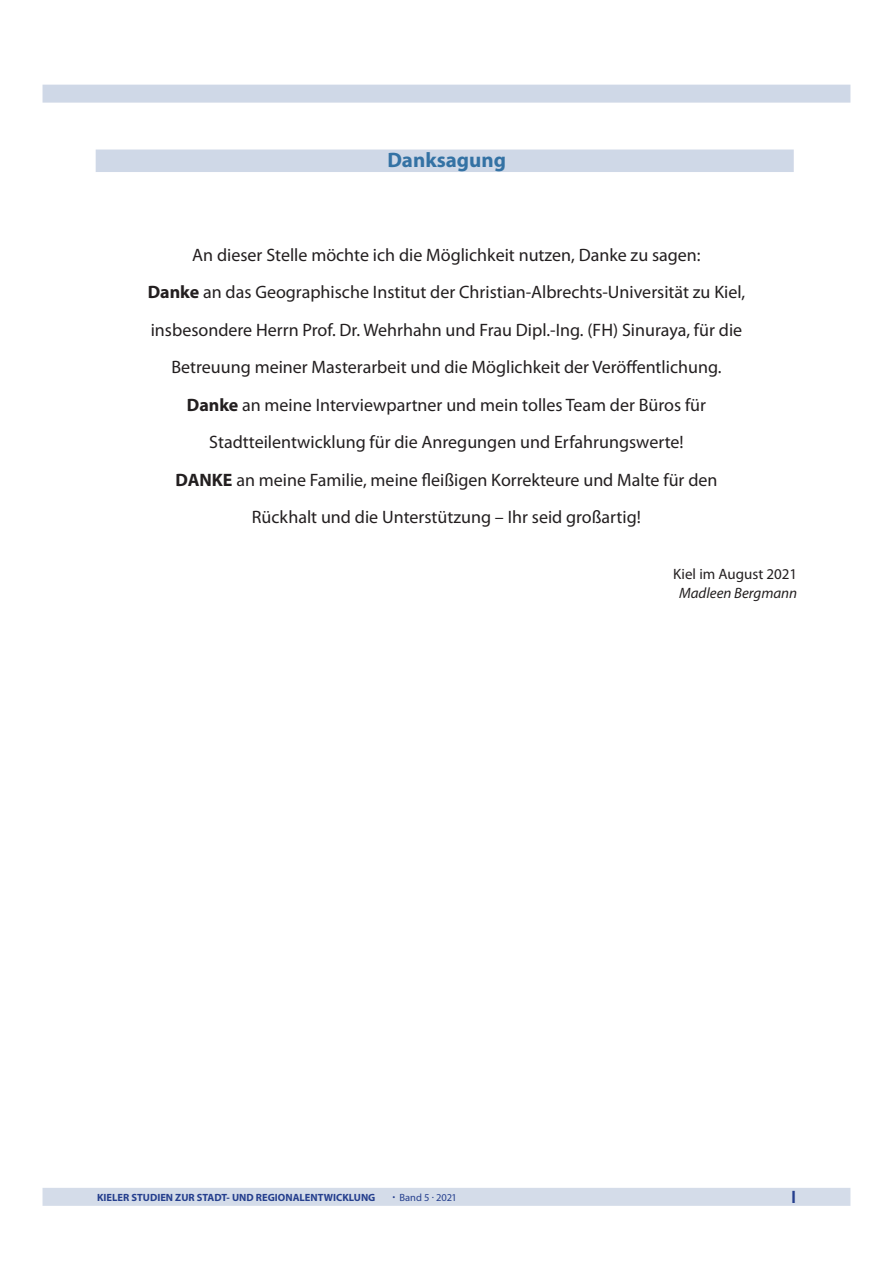
<style>
.page{position:relative;width:893px;height:1263px;background:#fff}
.page>*{position:absolute;margin:0;border:0;box-sizing:border-box;transform-origin:0 0}
.Vorwort{font:700 21px "Myriad Pro";color:#3472a4}
.Brottext{font:18px "Myriad Pro";color:#231f20}
.t1{font:700 condensed 18px "Myriad Pro";color:#253f8e}
.Name{font:15px "Myriad Pro";color:#231f20}
.Name-2{font:italic 15px "Myriad Pro";color:#231f20}
.t2{font:700 10.5px "Myriad Pro";color:#253f8e}
.t3{font:10.5px "Myriad Pro";color:#253f8e}
.s1{font-weight:700}
</style>
<div class="page">
<div style="left:96px;top:150px;width:698px;height:22px;background:#cfd8e7"></div>
<div style="left:43px;top:85px;width:807px;height:18px;background:#cfd8e7"></div>
<div style="left:43px;top:1188px;width:807px;height:18px;background:#d4dce9"></div>
<p class="Vorwort" style="left:387px;top:146px;width:120px">Danksagung</p>
<p class="Brottext" style="left:192px;top:243px;width:510px">An dieser Stelle möchte ich die Möglichkeit nutzen, Danke zu sagen:</p>
<p class="Brottext" style="left:148px;top:281px;width:599px"><span class="s1">Danke</span> an das Geographische Institut der Christian-Albrechts-Universität zu Kiel,</p>
<p class="Brottext" style="left:151px;top:318px;width:593px">insbesondere Herrn Prof. Dr. Wehrhahn und Frau Dipl.-Ing. (FH) Sinuraya, für die</p>
<p class="Brottext" style="left:171px;top:356px;width:552px">Betreuung meiner Masterarbeit und die Möglichkeit der Veröffentlichung.</p>
<p class="Brottext" style="left:187px;top:393px;width:521px"><span class="s1">Danke</span> an meine Interviewpartner und mein tolles Team der Büros für</p>
<p class="Brottext" style="left:209px;top:431px;width:476px">Stadtteilentwicklung für die Anregungen und Erfahrungswerte!</p>
<p class="Brottext" style="left:175px;top:468px;width:544px"><span class="s1">DANKE</span> an meine Familie, meine fleißigen Korrekteure und Malte für den</p>
<p class="Brottext" style="left:252px;top:506px;width:391px">Rückhalt und die Unterstützung – Ihr seid großartig!</p>
<p class="Name" style="left:673px;top:565px;width:126px">Kiel im August 2021</p>
<p class="Name-2" style="left:679px;top:584px;width:120px">Madleen Bergmann</p>
<p class="t1" style="left:102px;top:1186px;width:6px">I</p>
<p class="t2" style="left:97px;top:1190px;width:280px">KIELER STUDIEN ZUR STADT- UND REGIONALENTWICKLUNG</p>
<p class="t3" style="left:392px;top:1190px;width:66px"><sup>.</sup> Band 5 . 2021</p>
</div>
